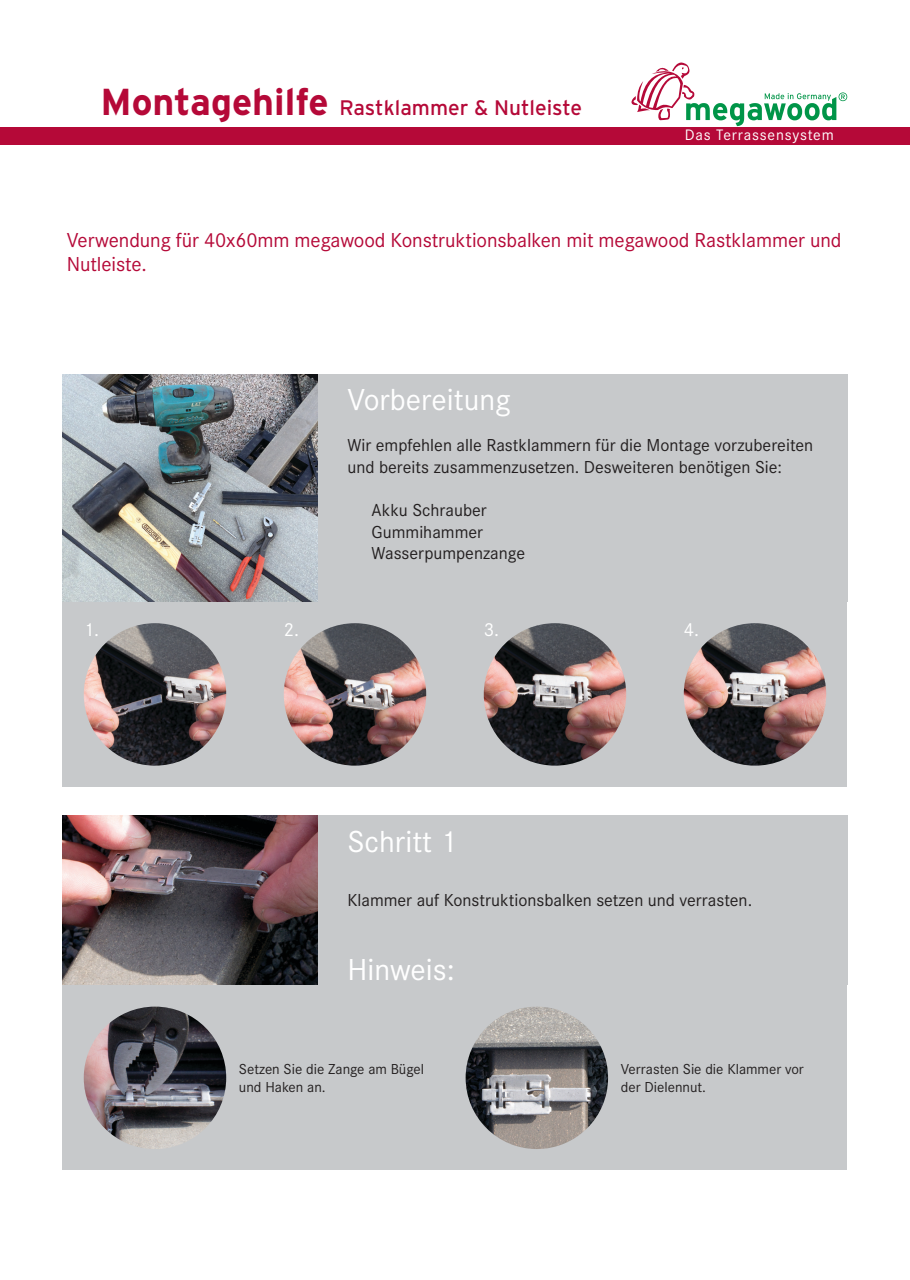
<style>
.page{position:relative;width:910px;height:1280px;background:#fff}
.page>*{position:absolute;margin:0;border:0;box-sizing:border-box;transform-origin:0 0}
.t1{font:31.5px "Corporate S Pro";color:#fff}
.t2{font:21px/24px "Corporate S Pro";letter-spacing:-.005em;color:#b50938}
.t3{font:21px "Interstate";color:#b50938}
.t4{font:19.5px "Corporate S Pro";color:#fff}
.t5{font:18px/21.6px "Corporate S Pro";color:#231f20}
.t6{font:15.75px "Corporate S Pro";letter-spacing:.05em;color:#fff}
.t7{font:15px/18px "Corporate S Pro";color:#231f20}
.s1{font-weight:700;font-size:37.5px}
</style>
<div class="page">
<div style="left:0;top:128px;width:910px;height:17px;background:#b50938"></div>
<svg style="left:631px;top:63px;width:216px;height:63px"></svg>
<div style="left:318px;top:815px;width:529px;height:170px;background:#c7c9cb"></div>
<div style="left:63px;top:594px;width:784px;height:193px;background:#c7c9cb"></div>
<img style="left:84px;top:623px;width:142px;height:143px;border-radius:71px">
<img style="left:284px;top:623px;width:142px;height:143px;border-radius:71px">
<img style="left:484px;top:623px;width:142px;height:143px;border-radius:71px">
<img style="left:684px;top:623px;width:142px;height:143px;border-radius:71px">
<img style="left:63px;top:375px;width:255px;height:227px">
<div style="left:318px;top:375px;width:529px;height:227px;background:#c7c9cb"></div>
<div style="left:63px;top:974px;width:784px;height:196px;background:#c7c9cb"></div>
<img style="left:84px;top:1006px;width:142px;height:143px;border-radius:71px">
<img style="left:466px;top:1006px;width:142px;height:143px;border-radius:71px">
<img style="left:63px;top:815px;width:255px;height:170px">
<p class="t3" style="left:100px;top:95px;width:483px"><span class="s1">Montagehilfe</span> Rastklammer &amp; Nutleiste</p>
<p class="t6" style="left:685px;top:124px;width:150px">Das Terrassensystem</p>
<p class="t2" style="left:67px;top:227px;width:776px">Verwendung für 40x60mm megawood Konstruktionsbalken mit megawood Rastklammer und<br>Nutleiste.</p>
<p class="t1" style="left:347px;top:376px;width:165px">Vorbereitung</p>
<p class="t5" style="left:347px;top:433px;width:467px">Wir empfehlen alle Rastklammern für die Montage vorzubereiten und bereits zusammenzusetzen. Desweiteren benötigen Sie:</p>
<p class="t5" style="left:372px;top:498px;width:117px">Akku Schrauber</p>
<p class="t5" style="left:372px;top:520px;width:113px">Gummihammer</p>
<p class="t5" style="left:372px;top:541px;width:155px">Wasserpumpenzange</p>
<p class="t4" style="left:84px;top:616px;width:17px">1.</p>
<p class="t4" style="left:284px;top:616px;width:17px">2.</p>
<p class="t4" style="left:484px;top:616px;width:17px">3.</p>
<p class="t4" style="left:684px;top:616px;width:17px">4.</p>
<p class="t1" style="left:347px;top:818px;width:111px">Schritt 1</p>
<p class="t5" style="left:347px;top:888px;width:406px">Klammer auf Konstruktionsbalken setzen und verrasten.</p>
<p class="t1" style="left:347px;top:947px;width:109px">Hinweis:</p>
<p class="t7" style="left:239px;top:1059px;width:187px">Setzen Sie die Zange am Bügel und Haken an.</p>
<p class="t7" style="left:621px;top:1059px;width:184px">Verrasten Sie die Klammer vor der Dielennut.</p>
</div>
